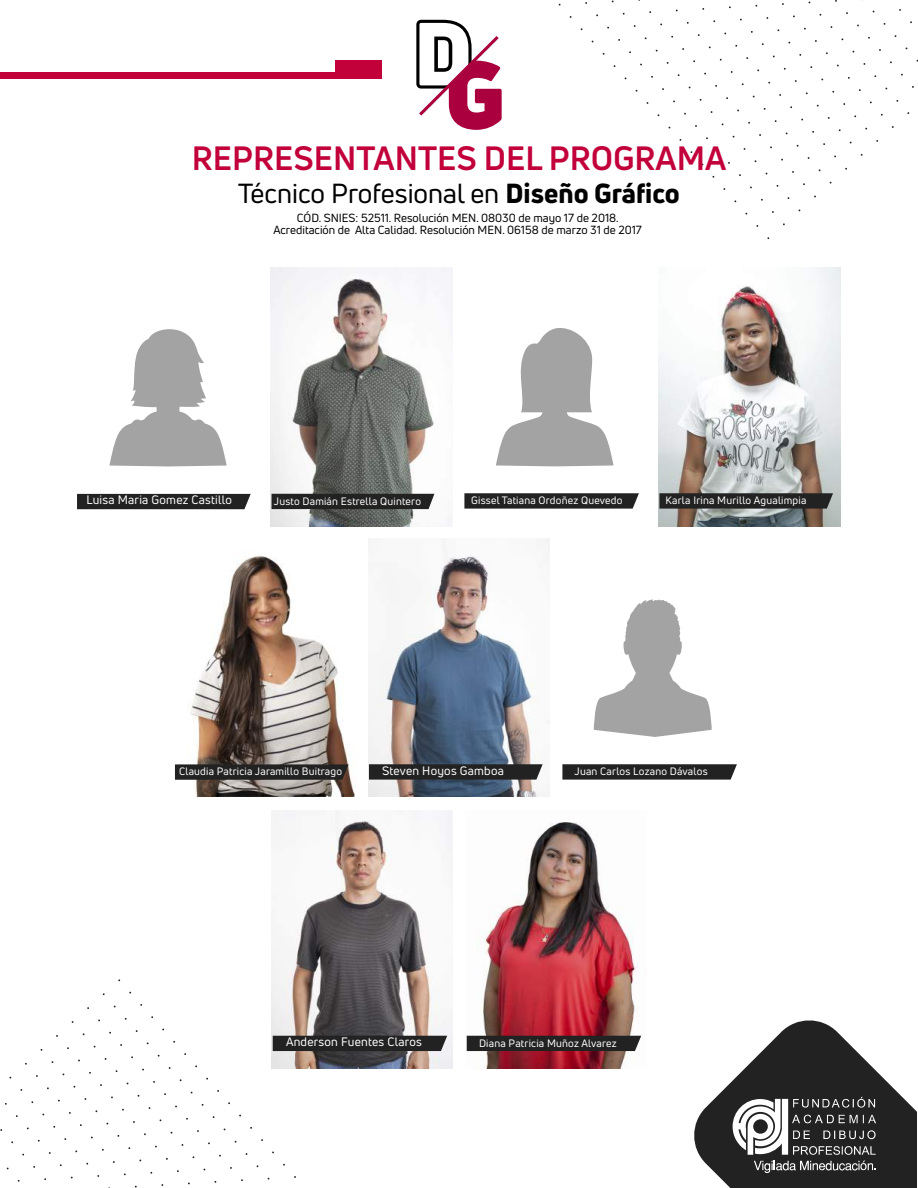
<style>
.page{position:relative;width:918px;height:1188px;background:#fff}
.page>*{position:absolute;margin:0;border:0;box-sizing:border-box;transform-origin:0 0}
.t1{font:700 33px "Uni Neue";color:#c2013b}
.t2{font:27px "Uni Neue";color:#000}
.t3{font:12px "Uni Neue";letter-spacing:.02em;color:#fff}
.t4{font:11.55px/11.7px "Uni Neue";color:#000;text-align:center}
.t5{font:10.5px "Uni Neue";letter-spacing:.02em;color:#fff}
.s1{font-weight:800}
</style>
<div class="page">
<img style="left:270px;top:267px;width:182px;height:260px">
<svg style="left:109px;top:329px;width:118px;height:137px"></svg>
<div style="left:0;top:72px;width:382px;height:7px;background:#c2013b"></div>
<div style="left:336px;top:60px;width:46px;height:19px;background:#c2013b"></div>
<div style="left:272px;top:494px;width:162px;height:15px;background:#222"></div>
<svg style="left:694px;top:1020px;width:223px;height:168px"></svg>
<svg style="left:790px;top:1161px;width:86px;height:10px"></svg>
<div style="left:77px;top:494px;width:174px;height:15px;background:#222"></div>
<svg style="left:496px;top:328px;width:117px;height:138px"></svg>
<svg style="left:464px;top:493px;width:175px;height:16px;background:#2f2f2f"></svg>
<img style="left:659px;top:268px;width:181px;height:258px">
<svg style="left:659px;top:493px;width:174px;height:16px;background:#2a2a2a"></svg>
<svg style="left:594px;top:599px;width:118px;height:138px"></svg>
<img style="left:368px;top:539px;width:182px;height:258px">
<svg style="left:369px;top:764px;width:174px;height:16px;background:#2a2a2a"></svg>
<svg style="left:562px;top:764px;width:175px;height:16px;background:#2f2f2f"></svg>
<img style="left:190px;top:554px;width:165px;height:243px">
<svg style="left:175px;top:764px;width:174px;height:16px;background:#282726"></svg>
<img style="left:466px;top:822px;width:176px;height:246px">
<img style="left:271px;top:810px;width:182px;height:258px">
<div style="left:467px;top:1036px;width:174px;height:15px;background:#222"></div>
<div style="left:273px;top:1036px;width:174px;height:15px;background:#222"></div>
<svg style="left:416px;top:20px;width:86px;height:110px"></svg>
<h1 class="t1" style="left:192px;top:138px;width:536px">REPRESENTANTES DEL PROGRAMA</h1>
<h2 class="t2" style="left:238px;top:176px;width:443px">Técnico Profesional en <span class="s1">Diseño Gráfico</span></h2>
<p class="t4" style="left:273px;top:212px;width:370px">CÓD. SNIES: 52511. Resolución MEN. 08030 de mayo 17 de 2018.<br>Acreditación de Alta Calidad. Resolución MEN. 06158 de marzo 31 de 2017</p>
<p class="t3" style="left:86px;top:492px;width:147px">Luisa Maria Gomez Castillo</p>
<p class="t5" style="left:274px;top:494px;width:149px">Justo Damián Estrella Quintero</p>
<p class="t5" style="left:471px;top:494px;width:153px">Gissel Tatiana Ordoñez Quevedo</p>
<p class="t5" style="left:666px;top:494px;width:142px">Karla Irina Murillo Agualimpia</p>
<p class="t5" style="left:179px;top:765px;width:165px">Claudia Patricia Jaramillo Buitrago</p>
<p class="t3" style="left:382px;top:763px;width:123px">Steven Hoyos Gamboa</p>
<p class="t5" style="left:575px;top:765px;width:135px">Juan Carlos Lozano Dávalos</p>
<p class="t3" style="left:286px;top:1035px;width:137px">Anderson Fuentes Claros</p>
<p class="t5" style="left:479px;top:1037px;width:139px">Diana Patricia Muñoz Alvarez</p>
</div>
